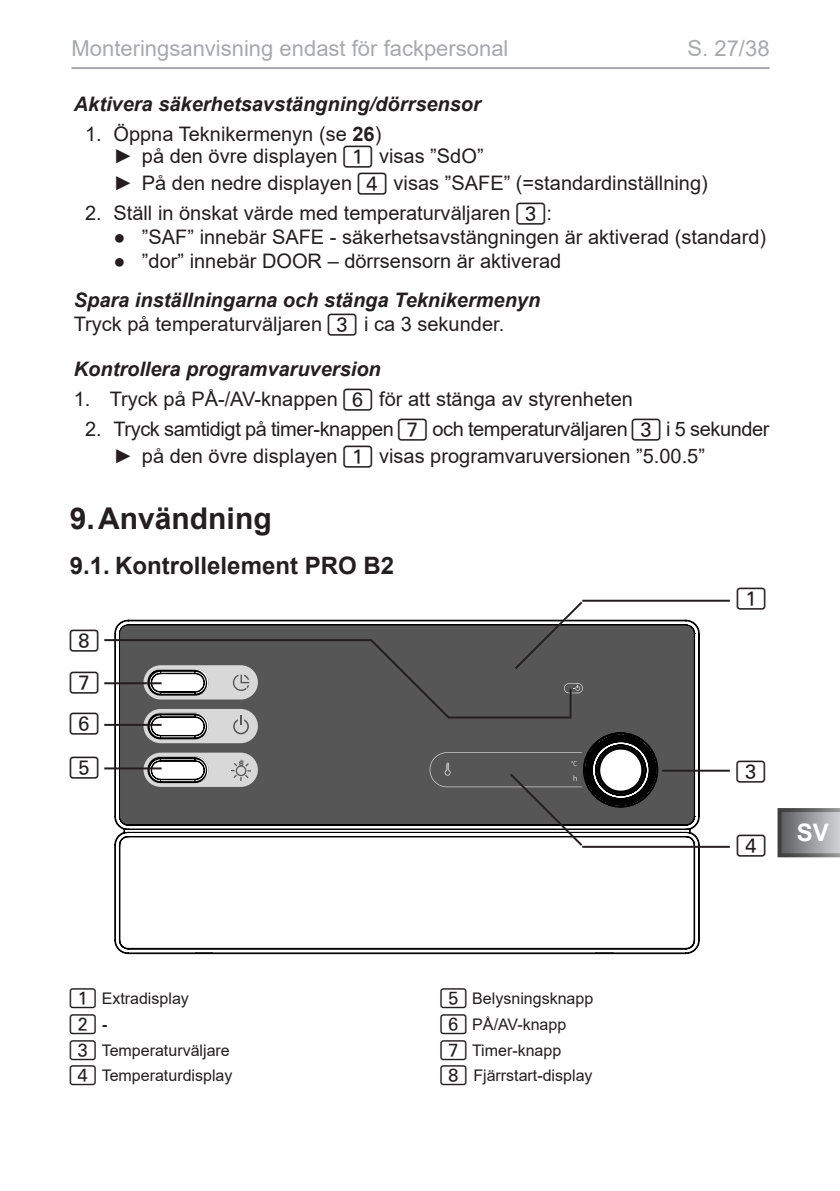
<style>
.page{position:relative;width:840px;height:1191px;background:#fff}
.page>*{position:absolute;margin:0;border:0;box-sizing:border-box;transform-origin:0 0}
.t1{font:700 30px "Arial";color:#231f20}
.t2{font:700 24px "Arial";color:#231f20}
.t3{font:700 24px "Arial";color:#fff}
.t4{font:22px "Arial";color:#a8a9ad}
.t5{font:22px "Num Line Three";color:#231f20}
.t6{font:20px "Arial";color:#231f20}
.Überschrift_3{font:italic 700 20px "Arial";color:#231f20}
.t7{font:20px "Arial";letter-spacing:-.02em;color:#231f20}
.t8{font:20px "Num Line Three";color:#231f20}
.t9{font:16px "Arial";color:#231f20}
.s1{font-weight:700}
.s2{font-family:"Num Line Three";font-size:22px}
.s3{font-family:"Num Line Three";font-size:20px}
.s4{font-family:"Arial";font-weight:700;font-size:16px}
</style>
<div class="page">
<svg style="left:777px;top:808px;width:62px;height:49px"></svg>
<hr style="left:71px;top:67px;width:698px;height:2px;background:#a8a9ad">
<svg style="left:114px;top:619px;width:586px;height:335px"></svg>
<div style="left:121px;top:625px;width:572px;height:199px;background:#565656"></div>
<svg style="left:142px;top:752px;width:116px;height:35px"></svg>
<svg style="left:142px;top:665px;width:116px;height:35px"></svg>
<svg style="left:142px;top:709px;width:116px;height:35px"></svg>
<svg style="left:563px;top:683px;width:19px;height:10px"></svg>
<svg style="left:512px;top:599px;width:72px;height:72px"></svg>
<hr style="left:582px;top:600px;width:147px;height:2px;background:#231f20">
<hr style="left:661px;top:769px;width:68px;height:2px;background:#231f20">
<svg style="left:428px;top:752px;width:156px;height:96px"></svg>
<hr style="left:582px;top:846px;width:147px;height:2px;background:#231f20">
<hr style="left:104px;top:767px;width:57px;height:2px;background:#231f20">
<hr style="left:104px;top:724px;width:57px;height:2px;background:#231f20">
<hr style="left:104px;top:682px;width:57px;height:2px;background:#231f20">
<hr style="left:104px;top:639px;width:267px;height:2px;background:#231f20">
<div style="left:368px;top:637px;width:83px;height:83px;background:#565656"></div>
<hr style="left:448px;top:716px;width:123px;height:2px;background:#231f20">
<hr style="left:569px;top:689px;width:2px;height:27px;background:#231f20">
<p class="t4" style="left:71px;top:33px;width:438px">Monteringsanvisning endast för fackpersonal</p>
<p class="t4" style="left:687px;top:33px;width:83px">S. 27/38</p>
<p class="Überschrift_3" style="left:74px;top:91px;width:408px">Aktivera säkerhetsavstängning/dörrsensor</p>
<p class="t6" style="left:85px;top:120px;width:297px">1. Öppna Teknikermenyn (se <span class="s1">26</span>)</p>
<p class="t6" style="left:113px;top:142px;width:371px">► på den övre displayen <span class="s2">1</span> visas ”SdO”</p>
<p class="t6" style="left:113px;top:169px;width:595px">► På den nedre displayen <span class="s2">4</span> visas ”SAFE” (=standardinställning)</p>
<p class="t6" style="left:85px;top:199px;width:468px">2. Ställ in önskat värde med temperaturväljaren <span class="s2">3</span>:</p>
<p class="t6" style="left:113px;top:223px;width:653px">● ”SAF” innebär SAFE - säkerhetsavstängningen är aktiverad (standard)</p>
<p class="t6" style="left:113px;top:247px;width:449px">● ”dor” innebär DOOR – dörrsensorn är aktiverad</p>
<p class="Überschrift_3" style="left:74px;top:287px;width:468px">Spara inställningarna och stänga Teknikermenyn</p>
<p class="t6" style="left:74px;top:310px;width:432px">Tryck på temperaturväljaren <span class="s2">3</span> i ca 3 sekunder.</p>
<p class="Überschrift_3" style="left:74px;top:356px;width:308px">Kontrollera programvaruversion</p>
<p class="t6" style="left:74px;top:385px;width:560px">1. Tryck på PÅ-/AV-knappen <span class="s2">6</span> för att stänga av styrenheten</p>
<p class="t7" style="left:85px;top:415px;width:685px">2. Tryck samtidigt på timer-knappen <span class="s2">7</span> och temperaturväljaren <span class="s2">3</span> i 5 sekunder</p>
<p class="t6" style="left:113px;top:443px;width:592px">► på den övre displayen <span class="s2">1</span> visas programvaruversionen ”5.00.5”</p>
<p class="t1" style="left:70px;top:498px;width:203px">9.Användning</p>
<p class="t2" style="left:70px;top:549px;width:326px">9.1. Kontrollelement PRO B2</p>
<p class="t5" style="left:70px;top:629px;width:32px">8</p>
<p class="t5" style="left:70px;top:671px;width:32px">7</p>
<p class="t5" style="left:70px;top:712px;width:32px">6</p>
<p class="t5" style="left:70px;top:756px;width:32px">5</p>
<p class="t5" style="left:736px;top:588px;width:32px">1</p>
<p class="t5" style="left:736px;top:760px;width:32px">3</p>
<p class="t5" style="left:736px;top:834px;width:32px">4</p>
<p class="t3" style="left:796px;top:815px;width:34px">SV</p>
<p class="t9" style="left:70px;top:987px;width:120px"><span class="s3">1</span> Extradisplay</p>
<p class="t8" style="left:70px;top:1014px;width:39px">2 <span class="s4">-</span></p>
<p class="t9" style="left:70px;top:1039px;width:161px"><span class="s3">3</span> Temperaturväljare</p>
<p class="t9" style="left:70px;top:1064px;width:164px"><span class="s3">4</span> Temperaturdisplay</p>
<p class="t9" style="left:440px;top:987px;width:154px"><span class="s3">5</span> Belysningsknapp</p>
<p class="t9" style="left:440px;top:1013px;width:127px"><span class="s3">6</span> PÅ/AV-knapp</p>
<p class="t9" style="left:440px;top:1039px;width:122px"><span class="s3">7</span> Timer-knapp</p>
<p class="t9" style="left:440px;top:1064px;width:154px"><span class="s3">8</span> Fjärrstart-display</p>
</div>
